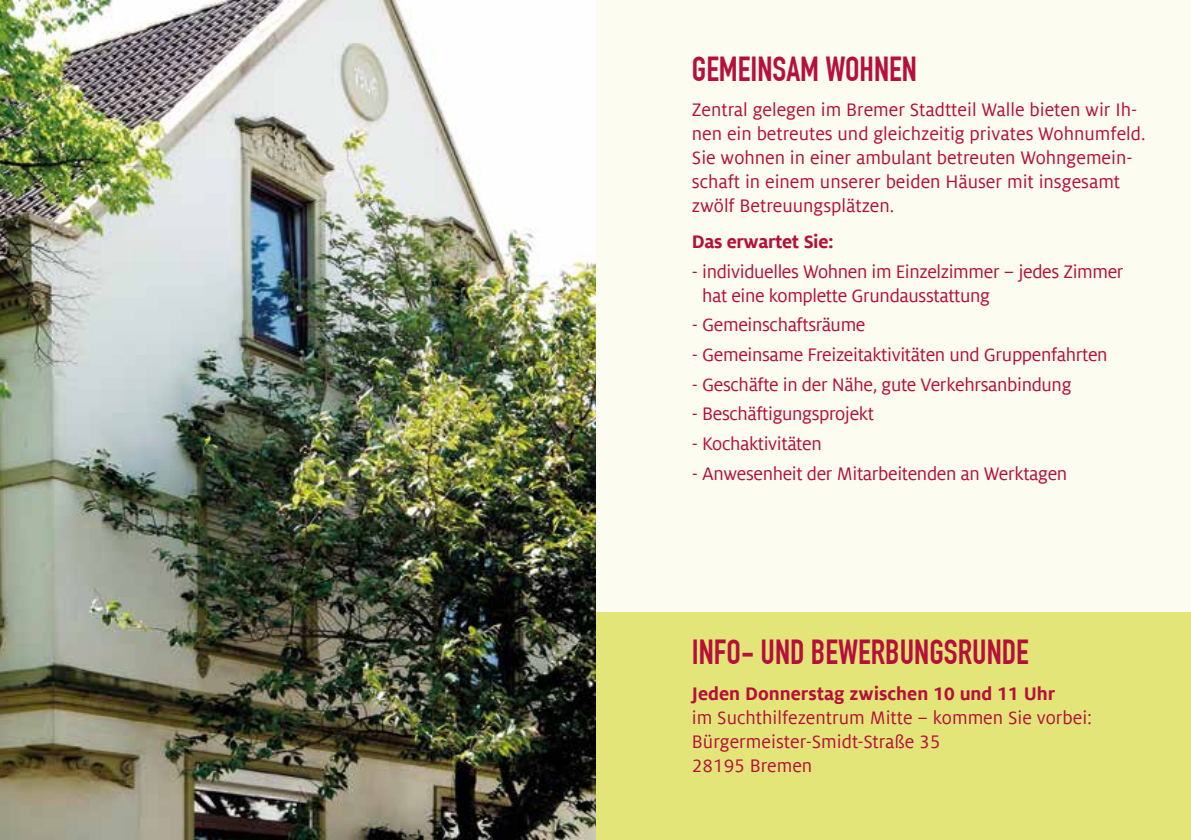
<style>
.page{position:relative;width:1191px;height:840px;background:#fff}
.page>*{position:absolute;margin:0;border:0;box-sizing:border-box;transform-origin:0 0}
.t1{font:700 34px "DIN Condensed";color:#b60f3c}
.t2{font:20px/24px "Milo Offc";color:#b60f3c}
.t3{font:20px/24px "Milo Offc";letter-spacing:-.02em;color:#b60f3c}
.t4{font:700 20px "Milo Offc";color:#b60f3c}
.t5{font:700 20px "Milo Offc";letter-spacing:-.02em;color:#b60f3c}
</style>
<div class="page">
<div style="left:595px;top:0;width:596px;height:839px;background:#fcfcf1"></div>
<div style="left:595px;top:612px;width:596px;height:227px;background:#e4e579"></div>
<img style="left:0;top:0;width:595px;height:839px">
<h1 class="t1" style="left:692px;top:49px;width:226px">GEMEINSAM WOHNEN</h1>
<p class="t2" style="left:692px;top:98px;width:455px">Zentral gelegen im Bremer Stadtteil Walle bieten wir Ih&shy;nen ein betreutes und gleichzeitig privates Wohnumfeld.<br>Sie wohnen in einer ambulant betreuten Wohngemein&shy;schaft in einem unserer beiden Häuser mit insgesamt zwölf Betreuungsplätzen.</p>
<p class="t5" style="left:692px;top:230px;width:143px">Das erwartet Sie:</p>
<p class="t3" style="left:702px;top:259px;width:423px;text-indent:-10px">- individuelles Wohnen im Einzelzimmer – jedes Zimmer hat eine komplette Grundausstattung</p>
<p class="t3" style="left:692px;top:313px;width:175px">- Gemeinschaftsräume</p>
<p class="t3" style="left:692px;top:343px;width:417px">- Gemeinsame Freizeitaktivitäten und Gruppenfahrten</p>
<p class="t3" style="left:692px;top:372px;width:381px">- Geschäfte in der Nähe, gute Verkehrsanbindung</p>
<p class="t3" style="left:692px;top:402px;width:183px">- Beschäftigungsprojekt</p>
<p class="t3" style="left:692px;top:431px;width:131px">- Kochaktivitäten</p>
<p class="t3" style="left:692px;top:461px;width:377px">- Anwesenheit der Mitarbeitenden an Werktagen</p>
<h1 class="t1" style="left:692px;top:632px;width:338px">INFO- UND BEWERBUNGSRUNDE</h1>
<p class="t4" style="left:692px;top:681px;width:365px">Jeden Donnerstag zwischen 10 und 11 Uhr</p>
<p class="t2" style="left:692px;top:705px;width:402px">im Suchthilfezentrum Mitte – kommen Sie vorbei:<br>Bürgermeister-Smidt-Straße 35<br>28195 Bremen</p>
</div>
